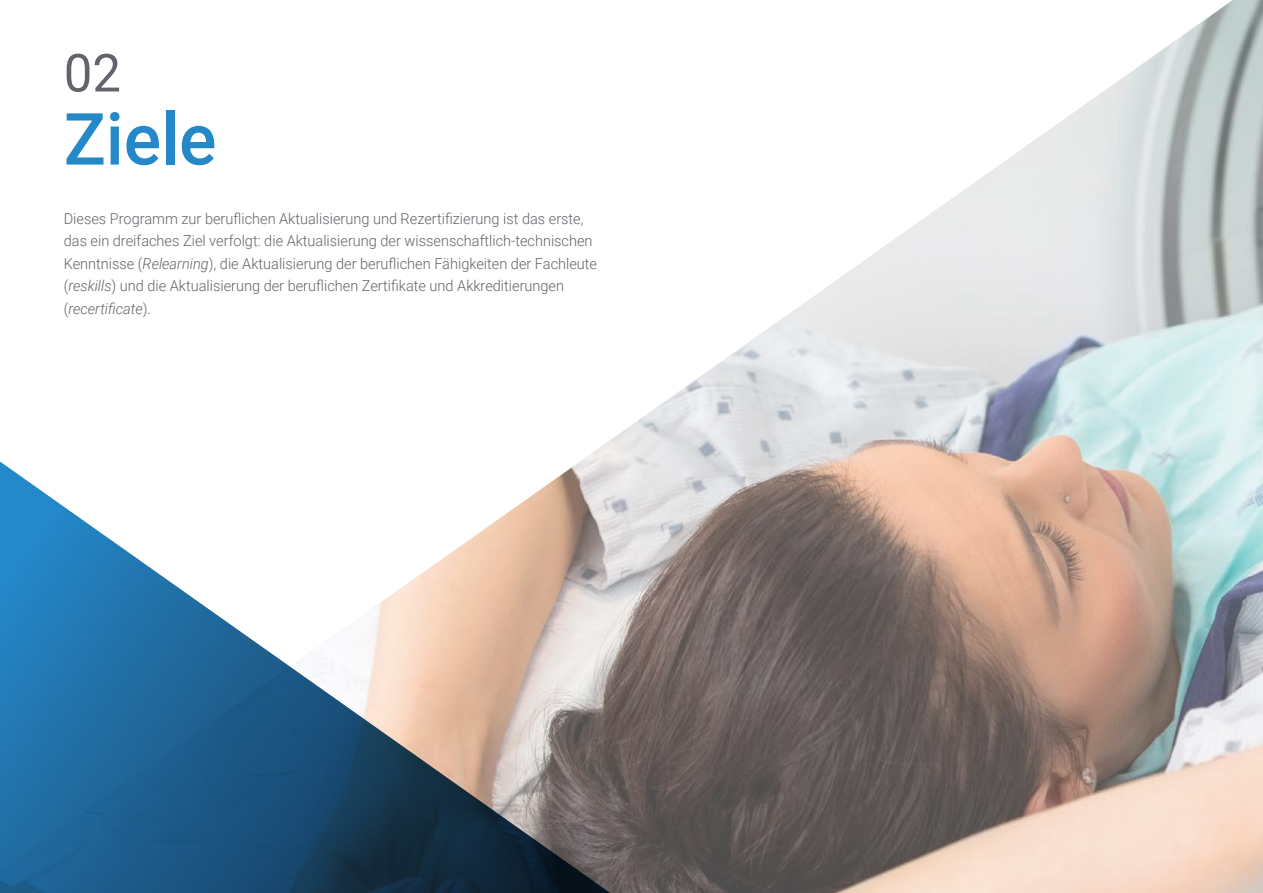
<style>
.page{position:relative;width:1263px;height:893px;background:#fff}
.page>*{position:absolute;margin:0;border:0;box-sizing:border-box;transform-origin:0 0}
.t1{font:500 72px "Roboto";color:#2488c9}
.t2{font:52.5px "Roboto";color:#61646a}
.t3{font:300 15px/22.5px "Roboto";color:#61646a}
.s1{font-style:italic}
</style>
<div class="page">
<img style="left:602px;top:0;width:661px;height:893px">
<svg style="left:0;top:446px;width:640px;height:447px"></svg>
<h2 class="t2" style="left:64px;top:36px;width:59px">02</h2>
<h1 class="t1" style="left:64px;top:89px;width:154px">Ziele</h1>
<p class="t3" style="left:64px;top:207px;width:535px">Dieses Programm zur beruflichen Aktualisierung und Rezertifizierung ist das erste, das ein dreifaches Ziel verfolgt: die Aktualisierung der wissenschaftlich-technischen Kenntnisse (<span class="s1">Relearning</span>), die Aktualisierung der beruflichen Fähigkeiten der Fachleute (<span class="s1">reskills</span>) und die Aktualisierung der beruflichen Zertifikate und Akkreditierungen (<span class="s1">recertificate</span>).</p>
</div>
